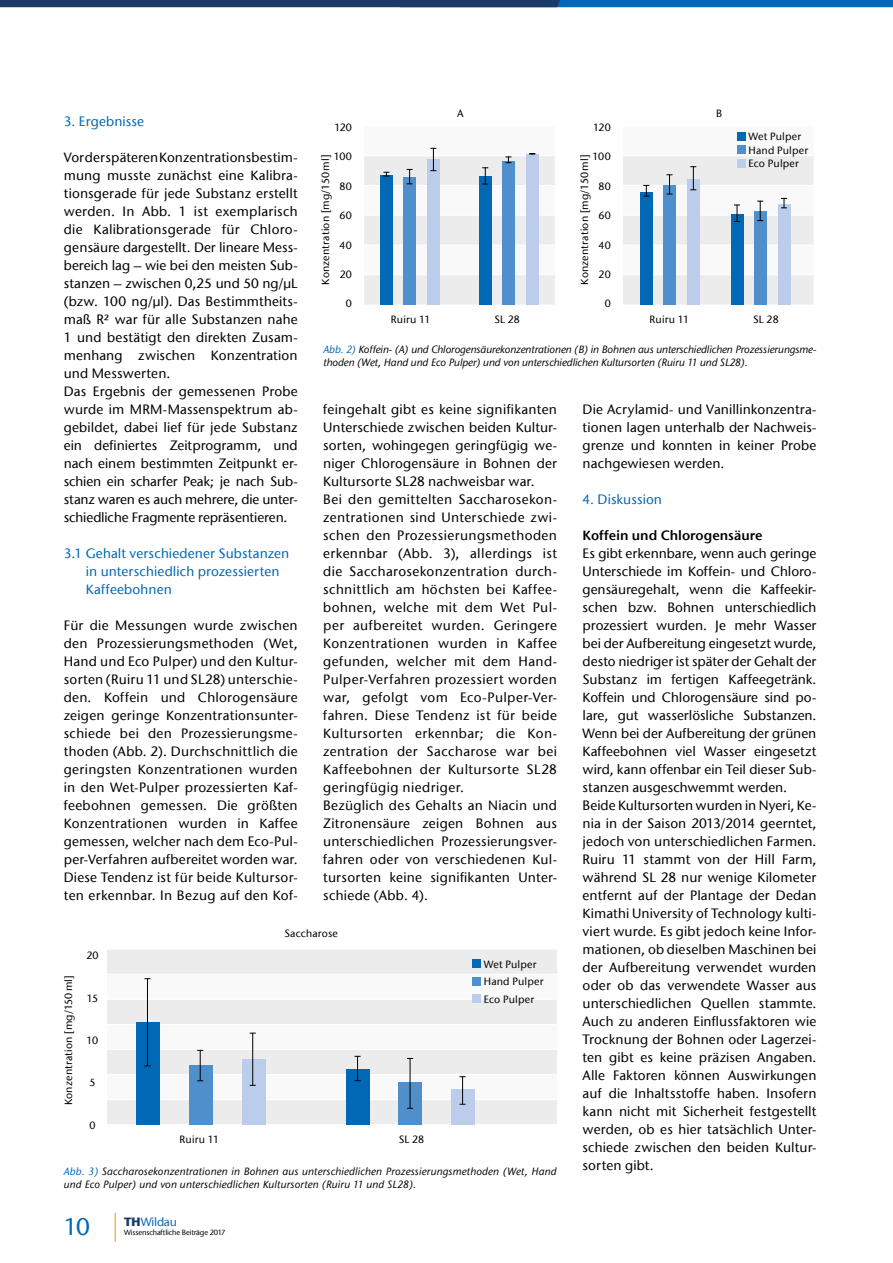
<style>
.page{position:relative;width:893px;height:1263px;background:#fff}
.page>*{position:absolute;margin:0;border:0;box-sizing:border-box;transform-origin:0 0}
.t1{font:500 24px "ITC Stone Sans Com";color:#0068b4}
.t2{font:500 13.5px/18px "ITC Stone Sans Com";letter-spacing:.01em;color:#000}
.t3{font:500 13.5px/18px "ITC Stone Sans Com";letter-spacing:.01em;color:#0068b4}
.t4{font:13.5px "ITC Stone Sans Com Semi";color:#000}
.t5{font:500 12px "ITC Stone Sans Com";letter-spacing:-.02em;color:#0068b4}
.t6{font:italic 500 10.5px/13.5px "ITC Stone Sans Com";letter-spacing:-.005em;color:#000}
.t7{font:500 10.5px/13.5px "ITC Stone Sans Com";letter-spacing:.015em;color:#000}
.t8{font:500 7.5px "ITC Stone Sans Com";letter-spacing:-.02em;color:#000}
.s1{color:#0068b4}
.s2{font-weight:700;color:#1c3a69}
</style>
<div class="page">
<svg style="left:623px;top:140px;width:191px;height:165px"></svg>
<svg style="left:364px;top:147px;width:191px;height:158px"></svg>
<div style="left:737px;top:132px;width:9px;height:8px;background:#0068b4"></div>
<div style="left:737px;top:145px;width:9px;height:9px;background:#4e8fcc"></div>
<div style="left:737px;top:159px;width:9px;height:8px;background:#bccdeb"></div>
<div style="left:107px;top:950px;width:450px;height:174px;background:#ececec"></div>
<svg style="left:107px;top:975px;width:450px;height:124px"></svg>
<hr style="left:107px;top:974px;width:450px;height:1px;background:#fff">
<hr style="left:107px;top:999px;width:450px;height:1px;background:#fff">
<hr style="left:107px;top:1024px;width:450px;height:1px;background:#fff">
<hr style="left:107px;top:1049px;width:450px;height:1px;background:#fff">
<hr style="left:107px;top:1074px;width:450px;height:1px;background:#fff">
<hr style="left:107px;top:1099px;width:450px;height:1px;background:#fff">
<div style="left:136px;top:1022px;width:24px;height:103px;background:#0068b4"></div>
<div style="left:346px;top:1069px;width:24px;height:56px;background:#0068b4"></div>
<div style="left:189px;top:1065px;width:24px;height:60px;background:#4e8fcc"></div>
<div style="left:242px;top:1060px;width:23px;height:65px;background:#bccdeb"></div>
<div style="left:451px;top:1089px;width:24px;height:36px;background:#bccdeb"></div>
<div style="left:398px;top:1082px;width:24px;height:43px;background:#4e8fcc"></div>
<div style="left:473px;top:959px;width:8px;height:9px;background:#0068b4"></div>
<div style="left:473px;top:977px;width:8px;height:8px;background:#4e8fcc"></div>
<div style="left:473px;top:995px;width:8px;height:8px;background:#bccdeb"></div>
<hr style="left:147px;top:978px;width:1px;height:87px;background:#000">
<hr style="left:200px;top:1050px;width:1px;height:31px;background:#000">
<hr style="left:252px;top:1033px;width:1px;height:52px;background:#000">
<svg style="left:355px;top:1056px;width:6px;height:25px"></svg>
<hr style="left:410px;top:1058px;width:1px;height:50px;background:#000">
<svg style="left:460px;top:1076px;width:6px;height:29px"></svg>
<svg style="left:0;top:0;width:893px;height:7px;background:#114b85"></svg>
<svg style="left:115px;top:1213px;width:1px;height:29px"></svg>
<p class="t7" style="left:457px;top:106px;width:8px">A</p>
<p class="t7" style="left:716px;top:106px;width:8px">B</p>
<p class="t3" style="left:64px;top:112px;width:82px">3. Ergebnisse</p>
<p class="t2" style="left:64px;top:148px;width:235px">Vor der späteren Konzentrationsbestim&shy;mung musste zunächst eine Kalibra&shy;tionsgerade für jede Substanz erstellt werden. In Abb. 1 ist exemplarisch die Kalibrationsgerade für Chloro&shy;gensäure dargestellt. Der lineare Mess&shy;bereich lag – wie bei den meisten Sub&shy;stanzen – zwischen 0,25 und 50 ng/μL (bzw. 100 ng/µl). Das Bestimmtheits&shy;maß R² war für alle Substanzen nahe 1 und bestätigt den direkten Zusam&shy;menhang zwischen Konzentration und Messwerten.<br>Das Ergebnis der gemessenen Probe wurde im MRM-Massenspektrum ab&shy;gebildet, dabei lief für jede Substanz ein definiertes Zeitprogramm, und nach einem bestimmten Zeitpunkt er&shy;schien ein scharfer Peak; je nach Sub&shy;stanz waren es auch mehrere, die unter&shy;schiedliche Fragmente repräsentieren.</p>
<p class="t3" style="left:86px;top:544px;width:205px;text-indent:-22px">3.1 Gehalt verschiedener Substanzen in unterschiedlich prozessierten<br>Kaffeebohnen</p>
<p class="t2" style="left:64px;top:616px;width:235px;text-align:justify">Für die Messungen wurde zwischen den Prozessierungsmethoden (Wet, Hand und Eco Pulper) und den Kultur&shy;sorten (Ruiru 11 und SL28) unterschie&shy;den. Koffein und Chlorogensäure zeigen geringe Konzentrationsunter&shy;schiede bei den Prozessierungsme&shy;thoden (Abb. 2). Durchschnittlich die geringsten Konzentrationen wurden in den Wet-Pulper prozessierten Kaf&shy;feebohnen gemessen. Die größten Konzentrationen wurden in Kaffee gemessen, welcher nach dem Eco-Pul&shy;per-Verfahren aufbereitet worden war.<br>Diese Tendenz ist für beide Kultursor&shy;ten erkennbar. In Bezug auf den Kof-</p>
<p class="t7" style="left:334px;top:121px;width:19px">120</p>
<p class="t7" style="left:593px;top:121px;width:19px">120</p>
<p class="t7" style="left:334px;top:150px;width:20px">100</p>
<p class="t7" style="left:592px;top:150px;width:20px">100</p>
<p class="t7" style="left:340px;top:179px;width:14px">80</p>
<p class="t7" style="left:598px;top:179px;width:14px">80</p>
<p class="t7" style="left:340px;top:209px;width:14px">60</p>
<p class="t7" style="left:598px;top:209px;width:14px">60</p>
<p class="t7" style="left:340px;top:238px;width:14px">40</p>
<p class="t7" style="left:598px;top:238px;width:14px">40</p>
<p class="t7" style="left:340px;top:267px;width:14px">20</p>
<p class="t7" style="left:598px;top:267px;width:14px">20</p>
<p class="t7" style="left:346px;top:297px;width:8px">0</p>
<p class="t7" style="left:605px;top:297px;width:8px">0</p>
<p class="t7" style="left:391px;top:313px;width:41px">Ruiru 11</p>
<p class="t7" style="left:494px;top:313px;width:27px">SL 28</p>
<p class="t7" style="left:650px;top:313px;width:41px">Ruiru 11</p>
<p class="t7" style="left:753px;top:313px;width:27px">SL 28</p>
<p class="t7" style="left:748px;top:130px;width:61px">Wet Pulper<br>Hand Pulper<br>Eco Pulper</p>
<p class="t7" style="left:319px;top:285px;width:131px;rotate:-90deg">Konzentration [mg/150ml]</p>
<p class="t7" style="left:578px;top:285px;width:131px;rotate:-90deg">Konzentration [mg/150ml]</p>
<p class="t6" style="left:323px;top:342px;width:494px"><span class="s1">Abb. 2)</span> Koffein- (A) und Chlorogensäurekonzentrationen (B) in Bohnen aus unterschiedlichen Prozessierungsme&shy;thoden (Wet, Hand und Eco Pulper) und von unterschiedlichen Kultursorten (Ruiru 11 und SL28).</p>
<p class="t2" style="left:323px;top:400px;width:235px">feingehalt gibt es keine signifikanten Unterschiede zwischen beiden Kultur&shy;sorten, wohingegen geringfügig we&shy;niger Chlorogensäure in Bohnen der Kultursorte SL28 nachweisbar war.<br>Bei den gemittelten Saccharosekon&shy;zentrationen sind Unterschiede zwi&shy;schen den Prozessierungsmethoden erkennbar (Abb. 3), allerdings ist die Saccharosekonzentration durch&shy;schnittlich am höchsten bei Kaffee&shy;bohnen, welche mit dem Wet Pul&shy;per aufbereitet wurden. Geringere Konzentrationen wurden in Kaffee gefunden, welcher mit dem Hand-Pulper-Verfahren prozessiert worden war, gefolgt vom Eco-Pulper-Ver&shy;fahren. Diese Tendenz ist für beide Kultursorten erkennbar; die Kon&shy;zentration der Saccharose war bei Kaffeebohnen der Kultursorte SL28 geringfügig niedriger.<br>Bezüglich des Gehalts an Niacin und Zitronensäure zeigen Bohnen aus unterschiedlichen Prozessierungsver&shy;fahren oder von verschiedenen Kul&shy;tursorten keine signifikanten Unter&shy;schiede (Abb. 4).</p>
<p class="t2" style="left:583px;top:400px;width:235px;text-align:justify">Die Acrylamid- und Vanillinkonzentra&shy;tionen lagen unterhalb der Nachweis&shy;grenze und konnten in keiner Probe nachgewiesen werden.</p>
<p class="t3" style="left:583px;top:490px;width:81px">4. Diskussion</p>
<p class="t4" style="left:583px;top:527px;width:181px">Koffein und Chlorogensäure</p>
<p class="t2" style="left:583px;top:544px;width:235px">Es gibt erkennbare, wenn auch geringe Unterschiede im Koffein- und Chloro&shy;gensäuregehalt, wenn die Kaffeekir&shy;schen bzw. Bohnen unterschiedlich prozessiert wurden. Je mehr Wasser bei der Aufbereitung eingesetzt wurde, desto niedriger ist später der Gehalt der Substanz im fertigen Kaffeegetränk.<br>Koffein und Chlorogensäure sind po&shy;lare, gut wasserlösliche Substanzen.<br>Wenn bei der Aufbereitung der grünen Kaffeebohnen viel Wasser eingesetzt wird, kann offenbar ein Teil dieser Sub&shy;stanzen ausgeschwemmt werden.<br>Beide Kultursorten wurden in Nyeri, Ke&shy;nia in der Saison 2013/2014 geerntet, jedoch von unterschiedlichen Farmen.<br>Ruiru 11 stammt von der Hill Farm, während SL 28 nur wenige Kilometer entfernt auf der Plantage der Dedan Kimathi University of Technology kulti&shy;viert wurde. Es gibt jedoch keine Infor&shy;mationen, ob dieselben Maschinen bei der Aufbereitung verwendet wurden oder ob das verwendete Wasser aus unterschiedlichen Quellen stammte.<br>Auch zu anderen Einflussfaktoren wie Trocknung der Bohnen oder Lagerzei&shy;ten gibt es keine präzisen Angaben.<br>Alle Faktoren können Auswirkungen auf die Inhaltsstoffe haben. Insofern kann nicht mit Sicherheit festgestellt werden, ob es hier tatsächlich Unter&shy;schiede zwischen den beiden Kultur&shy;sorten gibt.</p>
<p class="t7" style="left:284px;top:927px;width:55px">Saccharose</p>
<p class="t7" style="left:86px;top:949px;width:14px">20</p>
<p class="t7" style="left:87px;top:991px;width:13px">15</p>
<p class="t7" style="left:87px;top:1033px;width:13px">10</p>
<p class="t7" style="left:89px;top:1076px;width:8px">5</p>
<p class="t7" style="left:89px;top:1118px;width:8px">0</p>
<p class="t7" style="left:484px;top:955px;width:61px;line-height:17.7px">Wet Pulper<br>Hand Pulper<br>Eco Pulper</p>
<p class="t7" style="left:62px;top:1105px;width:131px;rotate:-90deg">Konzentration [mg/150ml]</p>
<p class="t7" style="left:180px;top:1133px;width:41px">Ruiru 11</p>
<p class="t7" style="left:399px;top:1133px;width:27px">SL 28</p>
<p class="t6" style="left:64px;top:1164px;width:494px"><span class="s1">Abb. 3)</span> Saccharosekonzentrationen in Bohnen aus unterschiedlichen Prozessierungsmethoden (Wet, Hand und Eco Pulper) und von unterschiedlichen Kultursorten (Ruiru 11 und SL28).</p>
<h1 class="t1" style="left:64px;top:1212px;width:28px">10</h1>
<p class="t5" style="left:124px;top:1215px;width:54px"><span class="s2">TH</span>Wildau</p>
<p class="t8" style="left:124px;top:1228px;width:103px">Wissenschaftliche Beiträge 2017</p>
</div>
